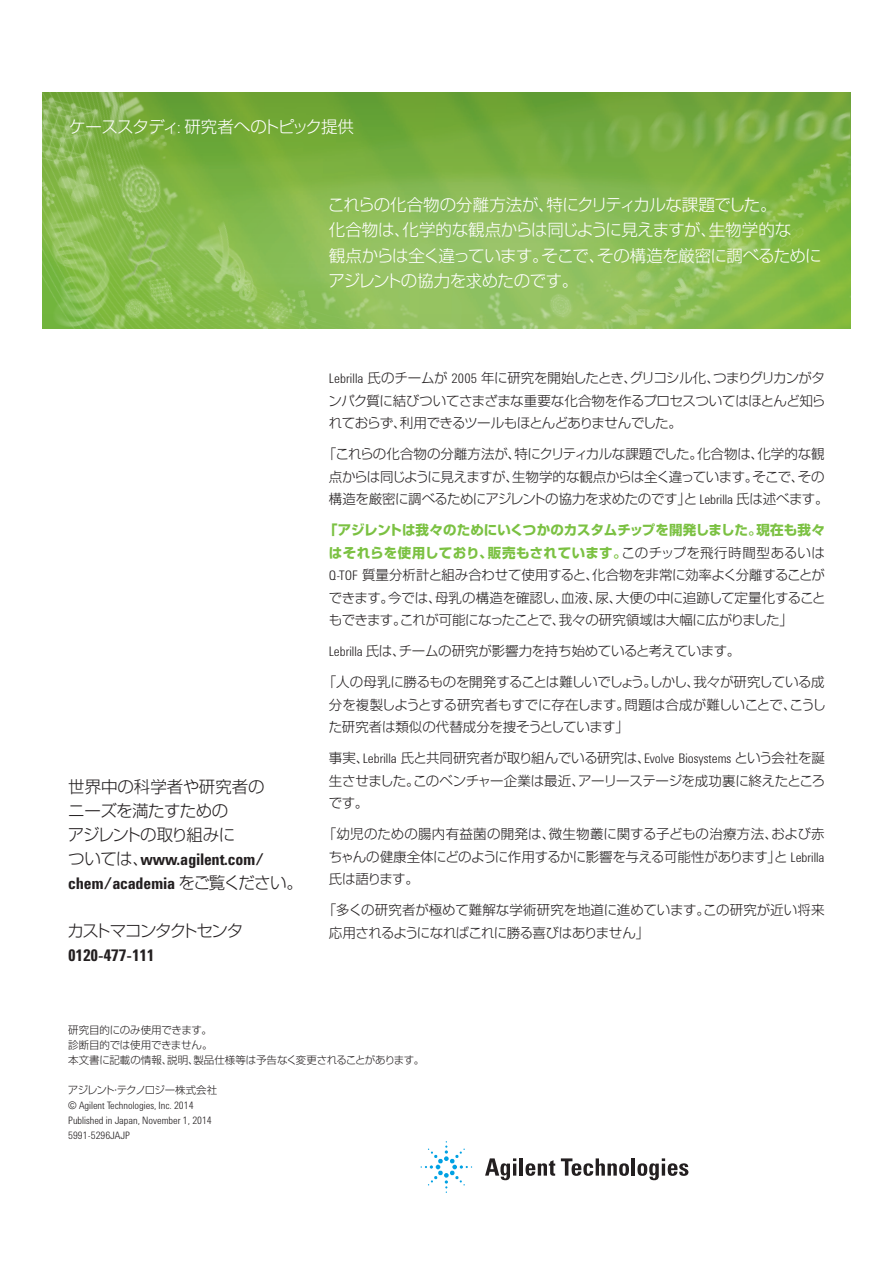
<style>
.page{position:relative;width:893px;height:1263px;background:#fff}
.page>*{position:absolute;margin:0;border:0;box-sizing:border-box;transform-origin:0 0}
.Newsletter_pull_quot{font:300 16.5px "Shin Go Pro";letter-spacing:-.035em;color:#fff}
.CTA_Body{font:300 16.5px/24px "Shin Go Pro";letter-spacing:-.04em;color:#231f20}
.Eyebrow_new{font:300 16.5px "Shin Go Pro";letter-spacing:-.05em;color:#fff}
.CTA_Body-2{font:300 16.5px "Shin Go Pro";letter-spacing:-.08em;color:#231f20}
.CTA_Body-3{font:700 16.5px "Agilent Condensed CFF";letter-spacing:-.015em;color:#231f20}
.Newsletter_body_text{font:300 13.5px/22.5px "Shin Go Pro";letter-spacing:-.03em;color:#231f20;text-align:justify}
.Legal_Text_Copyright{font:300 10.5px/15px "Agilent Condensed CFF";color:#231f20}
.Legal_Text_Copyright-2{font:300 10.5px "Shin Go Pro";letter-spacing:-.02em;color:#231f20}
.s1{font-family:"Agilent Condensed CFF"}
.s2{font-family:"Agilent Condensed CFF";font-weight:700}
.s3{font-weight:700;color:#7bc142}
.s4{font-family:"Shin Go Pro"}
</style>
<div class="page">
<img style="left:43px;top:93px;width:377px;height:235px">
<svg style="left:485px;top:1158px;width:31px;height:22px"></svg>
<hr style="left:520px;top:1158px;width:3px;height:17px;background:#231f20">
<svg style="left:526px;top:1160px;width:29px;height:16px"></svg>
<svg style="left:561px;top:1158px;width:68px;height:18px"></svg>
<hr style="left:631px;top:1158px;width:4px;height:17px;background:#231f20">
<svg style="left:637px;top:1158px;width:51px;height:22px"></svg>
<svg style="left:421px;top:1141px;width:51px;height:52px"></svg>
<img style="left:420px;top:93px;width:430px;height:235px">
<p class="Eyebrow_new" style="left:69px;top:113px;width:286px">ケーススタディ<span class="s1">:</span> 研究者へのトピック提供</p>
<p class="CTA_Body" style="left:68px;top:772px;width:237px">世界中の科学者や研究者の<br>ニーズを満たすための<br>アジレントの取り組みに<br>ついては、<span class="s2">www.agilent.com/ chem/academia</span> をご覧ください。</p>
<p class="CTA_Body-2" style="left:67px;top:917px;width:177px">カストマコンタクトセンタ</p>
<p class="CTA_Body-3" style="left:68px;top:943px;width:88px">0120-477-111</p>
<p class="Newsletter_pull_quot" style="left:328px;top:191px;width:450px">これらの化合物の分離方法が、特にクリティカルな課題でした。</p>
<p class="Newsletter_pull_quot" style="left:329px;top:217px;width:464px">化合物は、化学的な観点からは同じように見えますが、生物学的な</p>
<p class="Newsletter_pull_quot" style="left:329px;top:242px;width:494px">観点からは全く違っています。そこで、その構造を厳密に調べるために</p>
<p class="Newsletter_pull_quot" style="left:328px;top:268px;width:251px">アジレントの協力を求めたのです。</p>
<p class="Newsletter_body_text" style="left:328px;top:365px;width:498px"><span class="s1">Lebrilla</span> 氏のチームが <span class="s1">2005</span> 年に研究を開始したとき、グリコシル化、つまりグリカンがタンパク質に結びついてさまざまな重要な化合物を作るプロセスついてはほとんど知られておらず、利用できるツールもほとんどありませんでした。</p>
<p class="Newsletter_body_text" style="left:323px;top:441px;width:507px;text-align:center">「これらの化合物の分離方法が、特にクリティカルな課題でした。化合物は、化学的な観点からは同じように見えますが、生物学的な観点からは全く違っています。そこで、その構造を厳密に調べるためにアジレントの協力を求めたのです」と <span class="s1">Lebrilla</span> 氏は述べます。</p>
<p class="Newsletter_body_text" style="left:329px;top:517px;width:498px;text-indent:-5px"><span class="s3">「アジレントは我々のためにいくつかのカスタムチップを開発しました。現在も我々はそれらを使用しており、販売もされています。</span>このチップを飛行時間型あるいは<span class="s1">Q-TOF</span> 質量分析計と組み合わせて使用すると、化合物を非常に効率よく分離することができます。今では、母乳の構造を確認し、血液、尿、大便の中に追跡して定量化することもできます。これが可能になったことで、我々の研究領域は大幅に広がりました」</p>
<p class="Newsletter_body_text" style="left:329px;top:638px;width:413px"><span class="s1">Lebrilla</span> 氏は、チームの研究が影響力を持ち始めていると考えています。</p>
<p class="Newsletter_body_text" style="left:329px;top:669px;width:499px;text-indent:-6px">「人の母乳に勝るものを開発することは難しいでしょう。しかし、我々が研究している成分を複製しようとする研究者もすでに存在します。問題は合成が難しいことで、こうした研究者は類似の代替成分を捜そうとしています」</p>
<p class="Newsletter_body_text" style="left:329px;top:745px;width:498px">事実、<span class="s1">Lebrilla</span> 氏と共同研究者が取り組んでいる研究は、<span class="s1">Evolve Biosystems</span> という会社を誕生させました。このベンチャー企業は最近、アーリーステージを成功裏に終えたところです。</p>
<p class="Newsletter_body_text" style="left:329px;top:821px;width:497px;text-indent:-6px">「幼児のための腸内有益菌の開発は、微生物叢に関する子どもの治療方法、および赤ちゃんの健康全体にどのように作用するかに影響を与える可能性があります」と <span class="s1">Lebrilla</span>氏は語ります。</p>
<p class="Newsletter_body_text" style="left:329px;top:897px;width:497px;text-indent:-6px">「多くの研究者が極めて難解な学術研究を地道に進めています。この研究が近い将来応用されるようになればこれに勝る喜びはありません」</p>
<p class="Legal_Text_Copyright-2" style="left:68px;top:1022px;width:145px">研究目的にのみ使用できます。</p>
<p class="Legal_Text_Copyright-2" style="left:68px;top:1037px;width:146px">診断目的では使用できません。</p>
<p class="Legal_Text_Copyright-2" style="left:68px;top:1052px;width:358px">本文書に記載の情報、説明、製品仕様等は予告なく変更されることがあります。</p>
<p class="Legal_Text_Copyright" style="left:68px;top:1082px;width:151px"><span class="s4">アジレント・テクノロジー株式会社</span>© Agilent Technologies, Inc. 2014</p>
<p class="Legal_Text_Copyright" style="left:68px;top:1112px;width:145px">Published in Japan, November 1, 2014</p>
<p class="Legal_Text_Copyright" style="left:68px;top:1127px;width:63px">5991-5296JAJP</p>
</div>
